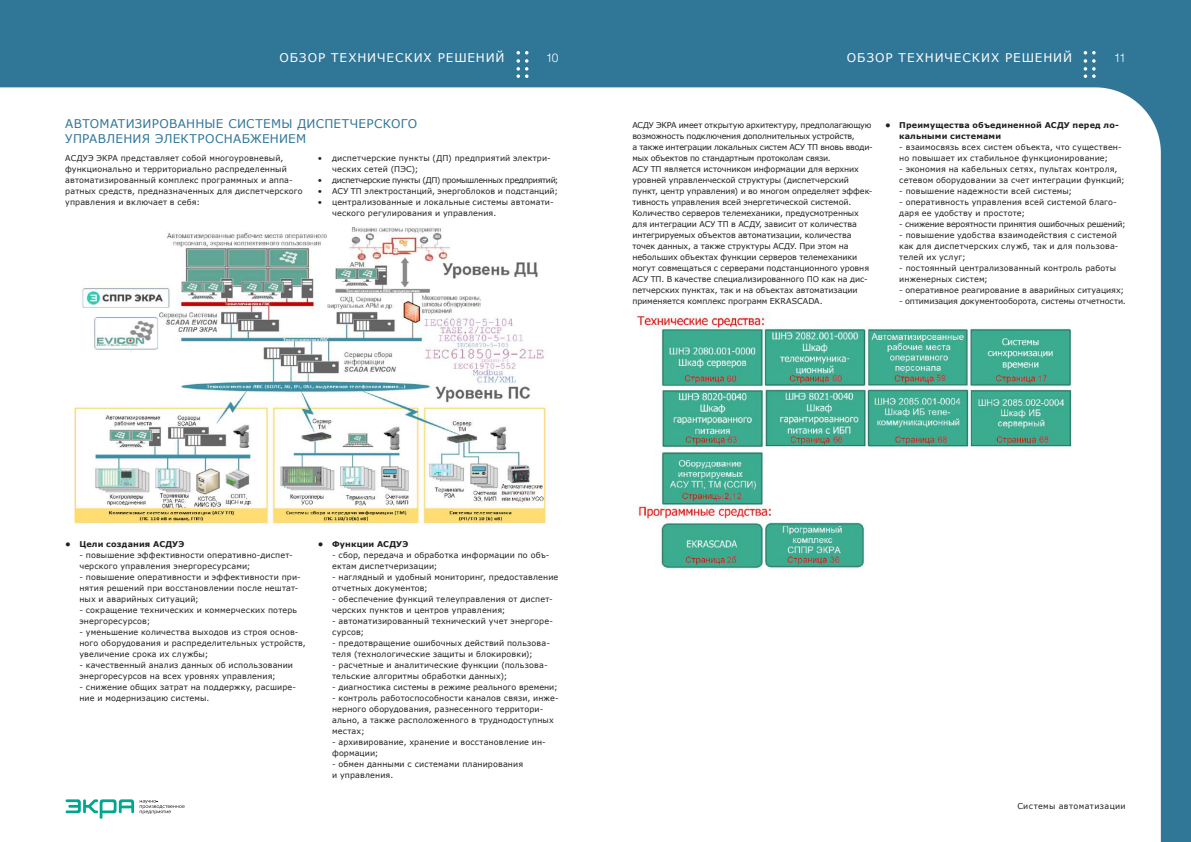
<style>
.page{position:relative;width:1191px;height:842px;background:#fff}
.page>*{position:absolute;margin:0;border:0;box-sizing:border-box;transform-origin:0 0}
.t1{font:12px/14.4px "Verdana";letter-spacing:.02em;color:#307697}
.t2{font:12px "Verdana";letter-spacing:.075em;color:#fff}
.t3{font:300 12px "Helios";color:#fff}
.t4{font:8px/11px "Verdana";letter-spacing:.015em;color:#231f20}
.t5{font:8px/11px "Verdana";letter-spacing:-.01em;color:#231f20}
.t6{font:700 8px/11px "Verdana";letter-spacing:.02em;color:#231f20}
.t7{font:8px "Verdana";letter-spacing:-.045em;color:#231f20}
.t8{font:8px "Verdana";letter-spacing:-.005em;color:#231f20}
.t9{font:8px "Verdana";letter-spacing:-.025em;color:#231f20}
.t10{font:8px "Verdana";letter-spacing:.05em;color:#231f20}
</style>
<div class="page">
<img style="left:0;top:0;width:1191px;height:842px">
<svg style="left:1083px;top:51px;width:12px;height:27px"></svg>
<svg style="left:516px;top:51px;width:12px;height:27px"></svg>
<svg style="left:66px;top:799px;width:68px;height:20px"></svg>
<svg style="left:140px;top:800px;width:45px;height:14px"></svg>
<img style="left:74px;top:227px;width:476px;height:298px">
<img style="left:632px;top:312px;width:440px;height:257px">
<h1 class="t2" style="left:279px;top:49px;width:226px">ОБЗОР ТЕХНИЧЕСКИХ РЕШЕНИЙ</h1>
<h1 class="t2" style="left:847px;top:49px;width:226px">ОБЗОР ТЕХНИЧЕСКИХ РЕШЕНИЙ</h1>
<h1 class="t3" style="left:546px;top:50px;width:14px">10</h1>
<h1 class="t3" style="left:1113px;top:50px;width:14px">11</h1>
<h1 class="t1" style="left:65px;top:117px;width:353px">АВТОМАТИЗИРОВАННЫЕ СИСТЕМЫ ДИСПЕТЧЕРСКОГО<br>УПРАВЛЕНИЯ ЭЛЕКТРОСНАБЖЕНИЕМ</h1>
<p class="t4" style="left:65px;top:153px;width:239px">АСДУЭ ЭКРА представляет собой многоуровневый, функционально и территориально распределенный автоматизированный комплекс программных и аппа&shy;ратных средств, предназначенных для диспетчерского управления и включает в себя:</p>
<p class="t4" style="left:332px;top:153px;width:220px;text-indent:-14px">• диспетчерские пункты (ДП) предприятий электри&shy;ческих сетей (ПЭС);</p>
<p class="t7" style="left:318px;top:175px;width:242px">• диспетчерские пункты (ДП) промышленных предприятий;</p>
<p class="t4" style="left:318px;top:186px;width:241px">• АСУ ТП электростанций, энергоблоков и подстанций;</p>
<p class="t4" style="left:332px;top:197px;width:223px;text-indent:-14px">• централизованные и локальные системы автомати&shy;ческого регулирования и управления.</p>
<p class="t5" style="left:632px;top:120px;width:242px">АСДУ ЭКРА имеет открытую архитектуру, предполагающую возможность подключения дополнительных устройств,<br>а также интеграции локальных систем АСУ ТП вновь вводи&shy;мых объектов по стандартным протоколам связи.<br>АСУ ТП является источником информации для верхних уровней управленческой структуры (диспетчерский пункт, центр управления) и во многом определяет эффек&shy;тивность управления всей энергетической системой.<br>Количество серверов телемеханики, предусмотренных для интеграции АСУ ТП в АСДУ, зависит от количества интегрируемых объектов автоматизации, количества точек данных, а также структуры АСДУ. При этом на небольших объектах функции серверов телемеханики могут совмещаться с серверами подстанционного уровня АСУ ТП. В качестве специализированного ПО как на дис&shy;петчерских пунктах, так и на объектах автоматизации применяется комплекс программ EKRASCADA.</p>
<p class="t6" style="left:899px;top:120px;width:221px;text-indent:-14px">• Преимущества объединенной АСДУ перед ло&shy;кальными системами</p>
<p class="t4" style="left:899px;top:142px;width:224px">- взаимосвязь всех систем объекта, что существен&shy;но повышает их стабильное функционирование;</p>
<p class="t4" style="left:899px;top:164px;width:227px">- экономия на кабельных сетях, пультах контроля, сетевом оборудовании за счет интеграции функций;</p>
<p class="t4" style="left:899px;top:186px;width:174px">- повышение надежности всей системы;</p>
<p class="t4" style="left:899px;top:197px;width:219px">- оперативность управления всей системой благо&shy;даря ее удобству и простоте;</p>
<p class="t9" style="left:899px;top:219px;width:228px">- снижение вероятности принятия ошибочных решений;</p>
<p class="t4" style="left:899px;top:230px;width:221px">- повышение удобства взаимодействия с системой как для диспетчерских служб, так и для пользова&shy;телей их услуг;</p>
<p class="t4" style="left:899px;top:263px;width:218px">- постоянный централизованный контроль работы инженерных систем;</p>
<p class="t4" style="left:899px;top:285px;width:226px">- оперативное реагирование в аварийных ситуациях;</p>
<p class="t8" style="left:899px;top:296px;width:226px">- оптимизация документооборота, системы отчетности.</p>
<p class="t6" style="left:65px;top:538px;width:121px">• Цели создания АСДУЭ</p>
<p class="t4" style="left:79px;top:549px;width:215px">- повышение эффективности оперативно-диспет&shy;черского управления энергоресурсами;</p>
<p class="t4" style="left:79px;top:571px;width:223px">- повышение оперативности и эффективности при&shy;нятия решений при восстановлении после нештат&shy;ных и аварийных ситуаций;</p>
<p class="t4" style="left:79px;top:604px;width:219px">- сокращение технических и коммерческих потерь энергоресурсов;</p>
<p class="t4" style="left:79px;top:626px;width:228px">- уменьшение количества выходов из строя основ&shy;ного оборудования и распределительных устройств, увеличение срока их службы;</p>
<p class="t4" style="left:79px;top:659px;width:215px">- качественный анализ данных об использовании энергоресурсов на всех уровнях управления;</p>
<p class="t4" style="left:79px;top:681px;width:218px">- снижение общих затрат на поддержку, расшире&shy;ние и модернизацию системы.</p>
<p class="t6" style="left:318px;top:538px;width:92px">• Функции АСДУЭ</p>
<p class="t4" style="left:332px;top:549px;width:219px">- сбор, передача и обработка информации по объ&shy;ектам диспетчеризации;</p>
<p class="t4" style="left:332px;top:571px;width:228px">- наглядный и удобный мониторинг, предоставление отчетных документов;</p>
<p class="t4" style="left:332px;top:593px;width:222px">- обеспечение функций телеуправления от диспет&shy;черских пунктов и центров управления;</p>
<p class="t4" style="left:332px;top:615px;width:222px">- автоматизированный технический учет энергоре&shy;сурсов;</p>
<p class="t4" style="left:332px;top:637px;width:219px">- предотвращение ошибочных действий пользова&shy;теля (технологические защиты и блокировки);</p>
<p class="t4" style="left:332px;top:659px;width:217px">- расчетные и аналитические функции (пользова&shy;тельские алгоритмы обработки данных);</p>
<p class="t4" style="left:332px;top:681px;width:227px">- диагностика системы в режиме реального времени;</p>
<p class="t4" style="left:332px;top:692px;width:228px">- контроль работоспособности каналов связи, инже&shy;нерного оборудования, разнесенного территори&shy;ально, а также расположенного в труднодоступных местах;</p>
<p class="t4" style="left:332px;top:736px;width:215px">- архивирование, хранение и восстановление ин&shy;формации;</p>
<p class="t4" style="left:332px;top:758px;width:193px">- обмен данными с системами планирования и управления.</p>
<p class="t10" style="left:1017px;top:801px;width:110px">Системы автоматизации</p>
</div>
